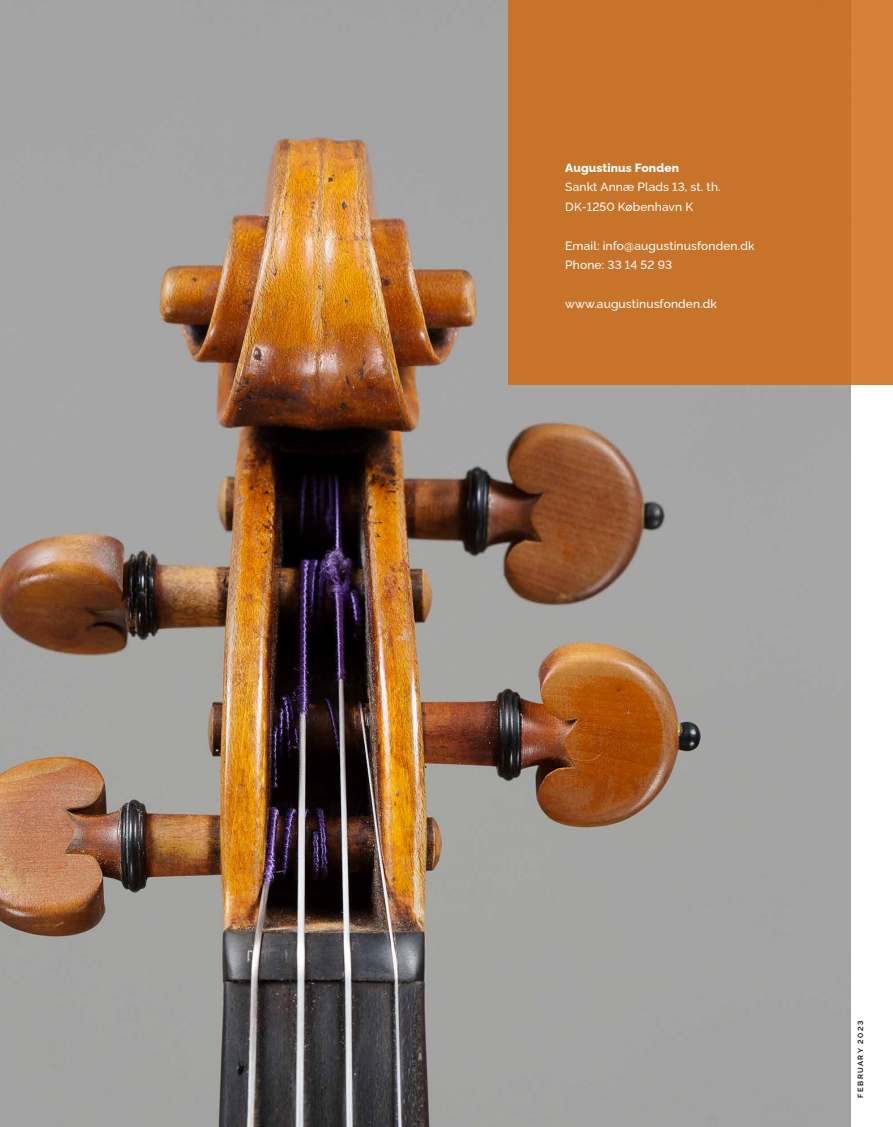
<style>
.page{position:relative;width:893px;height:1127px;background:#fff}
.page>*{position:absolute;margin:0;border:0;box-sizing:border-box;transform-origin:0 0}
.t1{font:500 12px/19.5px "Raleway";letter-spacing:.01em;color:#fff}
.t2{font:800 12px "Raleway";letter-spacing:.01em;color:#fff}
.t3{font:600 7.5px "Raleway";letter-spacing:.2em;color:#000}
</style>
<div class="page">
<img style="left:0;top:0;width:850px;height:1127px">
<div style="left:508px;top:0;width:385px;height:385px;background:linear-gradient(to right,#c57128,#cc782f)"></div>
<p class="t2" style="left:565px;top:158px;width:115px">Augustinus Fonden</p>
<p class="t1" style="left:565px;top:176px;width:157px">Sankt Annæ Plads 13, st. th.<br>DK-1250 København K</p>
<p class="t1" style="left:565px;top:234px;width:191px">Email: info@augustinusfonden.dk<br>Phone: 33 14 52 93</p>
<p class="t1" style="left:565px;top:293px;width:153px">www.augustinusfonden.dk</p>
<p class="t3" style="left:854px;top:1098px;width:79px;rotate:-90deg">FEBRUARY 2023</p>
</div>
